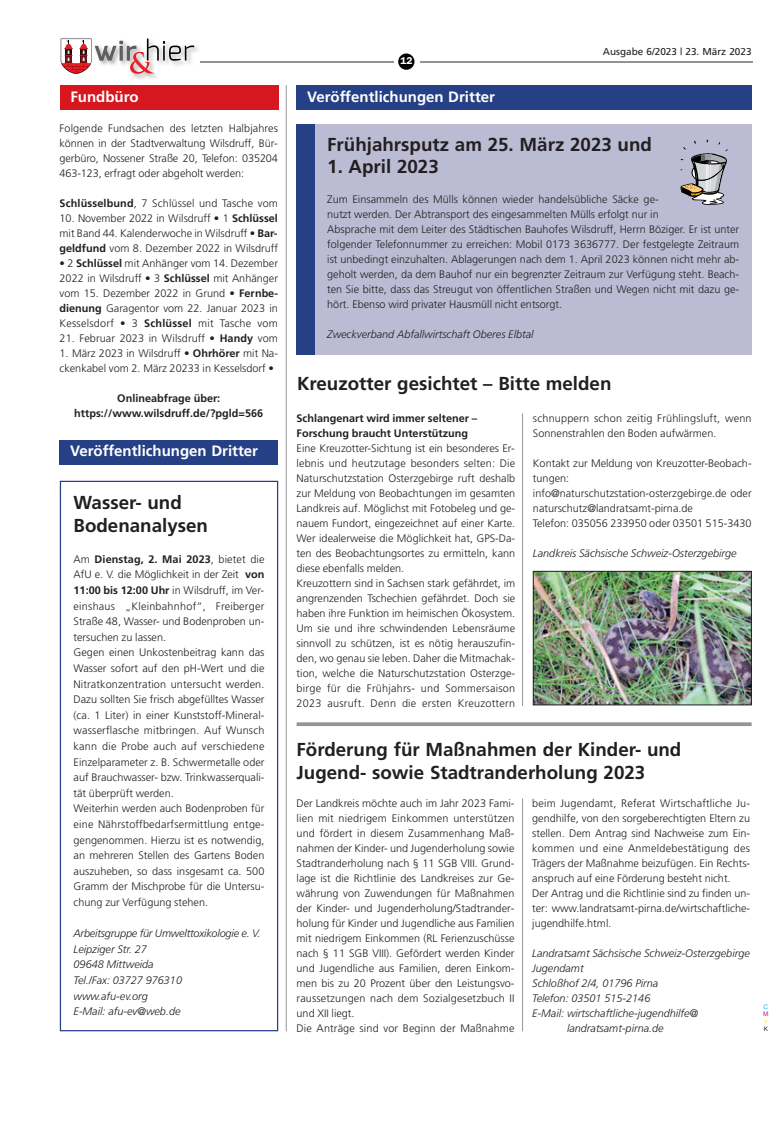
<style>
.page{position:relative;width:780px;height:1127px;background:#fff}
.page>*{position:absolute;margin:0;border:0;box-sizing:border-box;transform-origin:0 0}
.t1{font:700 18.75px/23.1px "Frutiger";color:#231f20}
.t2{font:700 15px "Frutiger";color:#fff}
.t3{font:300 10.88px/15px "Frutiger";color:#231f20}
.t4{font:italic 300 10.88px/15.6px "Frutiger";color:#231f20}
.t5{font:700 10.88px/15px "Frutiger";color:#231f20}
.t6{font:300 10.88px/15px "Frutiger";letter-spacing:.02em;color:#231f20}
.t7{font:10px "Frutiger";color:#231f20}
.t8{font:600 10px "Franklin Gothic";color:#fff}
.t9{font:6.25px "Helvetica Neue";color:#00aeef}
.t10{font:6.25px "Helvetica Neue";color:#ed028c}
.t11{font:6.25px "Helvetica Neue";color:#fff101}
.t12{font:6.25px "Helvetica Neue";color:#231f20}
.s1{font-weight:700}
.s2{color:#fff}
</style>
<div class="page">
<img style="left:132px;top:38px;width:69px;height:41px">
<svg style="left:61px;top:39px;width:133px;height:35px"></svg>
<hr style="left:199px;top:61px;width:194px;height:1px;background:#939393">
<div style="left:398px;top:53px;width:16px;height:17px;background:#000;border-radius:50%"></div>
<hr style="left:419px;top:61px;width:333px;height:1px;background:#939393">
<div style="left:296px;top:85px;width:455px;height:25px;background:#264085"></div>
<div style="left:297px;top:124px;width:454px;height:230px;background:#bcbbd4"></div>
<div style="left:296px;top:124px;width:19px;height:230px;background:#264085"></div>
<svg style="left:680px;top:140px;width:47px;height:65px"></svg>
<div style="left:60px;top:481px;width:218px;height:550px;border:1px solid #264085"></div>
<img style="left:535px;top:573px;width:214px;height:130px">
<div style="left:533px;top:571px;width:218px;height:134px;border:1px solid #231f20"></div>
<div style="left:60px;top:85px;width:218px;height:25px;background:#d7171f"></div>
<div style="left:60px;top:440px;width:218px;height:24px;background:#264085"></div>
<svg style="left:296px;top:722px;width:455px;height:4px;background:#9b9da0"></svg>
<hr style="left:286px;top:85px;width:1px;height:946px;background:#939598">
<hr style="left:522px;top:413px;width:1px;height:293px;background:#939598">
<hr style="left:522px;top:798px;width:1px;height:233px;background:#939598">
<h2 class="t2" style="left:70px;top:90px;width:70px">Fundbüro</h2>
<p class="t3" style="left:60px;top:122px;width:220px;text-align:justify">Folgende Fundsachen des letzten Halbjahres können in der Stadtverwaltung Wilsdruff, Bür&shy;gerbüro, Nossener Straße 20, Telefon: 035204<br>463-123, erfragt oder abgeholt werden:</p>
<p class="t3" style="left:60px;top:197px;width:220px"><span class="s1">Schlüsselbund</span>, 7 Schlüssel und Tasche vom</p>
<p class="t3" style="left:60px;top:212px;width:220px;text-align:justify">10. November 2022 in Wilsdruff • 1 <span class="s1">Schlüssel </span>mit Band 44. Kalenderwoche in Wilsdruff • <span class="s1">Bar&shy;geldfund</span> vom 8. Dezember 2022 in Wilsdruff</p>
<p class="t3" style="left:60px;top:257px;width:220px;text-align:justify">• 2 <span class="s1">Schlüssel</span> mit Anhänger vom 14. Dezember 2022 in Wilsdruff • 3 <span class="s1">Schlüssel</span> mit Anhänger vom 15. Dezember 2022 in Grund • <span class="s1">Fernbe&shy;dienung</span> Garagentor vom 22. Januar 2023 in Kesselsdorf • 3 <span class="s1">Schlüssel</span> mit Tasche vom</p>
<p class="t3" style="left:60px;top:332px;width:220px">21. Februar 2023 in Wilsdruff • <span class="s1">Handy</span> vom</p>
<p class="t3" style="left:60px;top:347px;width:220px">1. März 2023 in Wilsdruff • <span class="s1">Ohrhörer</span> mit Na&shy;ckenkabel vom 2. März 20233 in Kesselsdorf •</p>
<p class="t5" style="left:74px;top:392px;width:190px;text-align:center">Onlineabfrage über: https://www.wilsdruff.de/?pgld=566</p>
<h2 class="t2" style="left:70px;top:445px;width:189px">Veröffentlichungen Dritter</h2>
<h1 class="t1" style="left:74px;top:492px;width:136px">Wasser- und<br>Bodenanalysen</h1>
<p class="t3" style="left:74px;top:552px;width:192px;line-height:15.6px">Am <span class="s1">Dienstag, 2. Mai 2023</span>, bietet die AfU e. V. die Möglichkeit in der Zeit <span class="s1">von 11:00 bis 12:00 Uhr</span> in Wilsdruff, im Ver&shy;einshaus „Kleinbahnhof“, Freiberger Straße 48, Wasser- und Bodenproben un&shy;tersuchen zu lassen.<br>Gegen einen Unkostenbeitrag kann das Wasser sofort auf den pH-Wert und die Nitratkonzentration untersucht werden.<br>Dazu sollten Sie frisch abgefülltes Wasser (ca. 1 Liter) in einer Kunststoff-Mineral&shy;wasserflasche mitbringen. Auf Wunsch kann die Probe auch auf verschiedene Einzelparameter z. B. Schwermetalle oder auf Brauchwasser- bzw. Trinkwasserquali&shy;tät überprüft werden.<br>Weiterhin werden auch Bodenproben für eine Nährstoffbedarfsermittlung entge&shy;gengenommen. Hierzu ist es notwendig, an mehreren Stellen des Gartens Boden auszuheben, so dass insgesamt ca. 500<br>Gramm der Mischprobe für die Untersu&shy;chung zur Verfügung stehen.</p>
<p class="t4" style="left:74px;top:926px;width:188px">Arbeitsgruppe für Umwelttoxikologie e. V.<br>Leipziger Str. 27<br>09648 Mittweida<br>Tel./Fax: 03727 976310<br>www.afu-ev.org<br>E-Mail: afu-ev@web.de</p>
<p class="t8" style="left:400px;top:57px;width:13px">12</p>
<p class="t7" style="left:603px;top:47px;width:150px">Ausgabe 6/2023 | 23. März 2023</p>
<h2 class="t2" style="left:307px;top:90px;width:189px">Veröffentlichungen Dritter</h2>
<h1 class="t1" style="left:327px;top:134px;width:326px">Frühjahrsputz am 25. März 2023 und</h1>
<h1 class="t1" style="left:327px;top:157px;width:113px">1. April 2023</h1>
<p class="t3" style="left:327px;top:193px;width:413px">Zum Einsammeln des Mülls können wieder handelsübliche Säcke ge-<br>nutzt werden. Der Abtransport des eingesammelten Mülls erfolgt nur in<br>Absprache mit dem Leiter des Städtischen Bauhofes Wilsdruff, Herrn Böziger. Er ist unter folgender Telefonnummer zu erreichen: Mobil 0173 3636777. Der festgelegte Zeitraum ist unbedingt einzuhalten. Ablagerungen nach dem 1. April 2023 können nicht mehr ab&shy;geholt werden, da dem Bauhof nur ein begrenzter Zeitraum zur Verfügung steht. Beach&shy;ten Sie bitte, dass das Streugut von öffentlichen Straßen und Wegen nicht mit dazu ge&shy;hört. Ebenso wird privater Hausmüll nicht entsorgt.</p>
<p class="t4" style="left:327px;top:327px;width:208px">Zweckverband Abfallwirtschaft Oberes Elbtal</p>
<h1 class="t1" style="left:297px;top:373px;width:316px">Kreuzotter gesichtet – Bitte melden</h1>
<p class="t5" style="left:296px;top:411px;width:182px">Schlangenart wird immer seltener –<br>Forschung braucht Unterstützung</p>
<p class="t3" style="left:296px;top:441px;width:220px">Eine Kreuzotter-Sichtung ist ein besonderes Er&shy;lebnis und heutzutage besonders selten: Die Naturschutzstation Osterzgebirge ruft deshalb zur Meldung von Beobachtungen im gesamten Landkreis auf. Möglichst mit Fotobeleg und ge&shy;nauem Fundort, eingezeichnet auf einer Karte.<br>Wer idealerweise die Möglichkeit hat, GPS-Da&shy;ten des Beobachtungsortes zu ermitteln, kann diese ebenfalls melden.<br>Kreuzottern sind in Sachsen stark gefährdet, im angrenzenden Tschechien gefährdet. Doch sie haben ihre Funktion im heimischen Ökosystem.<br>Um sie und ihre schwindenden Lebensräume sinnvoll zu schützen, ist es nötig herauszufin&shy;den, wo genau sie leben. Daher die Mitmachak&shy;tion, welche die Naturschutzstation Osterzge&shy;birge für die Frühjahrs- und Sommersaison 2023 ausruft. Denn die ersten Kreuzottern</p>
<p class="t6" style="left:533px;top:411px;width:220px">schnuppern schon zeitig Frühlingsluft, wenn<br>Sonnenstrahlen den Boden aufwärmen.</p>
<p class="t3" style="left:533px;top:456px;width:220px">Kontakt zur Meldung von Kreuzotter-Beobach&shy;tungen: info@naturschutzstation-osterzgebirge.de oder naturschutz@landratsamt-pirna.de<br>Telefon: 035056 233950 oder 03501 515-3430</p>
<p class="t4" style="left:533px;top:546px;width:205px">Landkreis Sächsische Schweiz-Osterzgebirge</p>
<h1 class="t1" style="left:296px;top:740px;width:386px;line-height:22.5px">Förderung für Maßnahmen der Kinder- und<br>Jugend- sowie Stadtranderholung 2023</h1>
<p class="t3" style="left:296px;top:796px;width:219px">Der Landkreis möchte auch im Jahr 2023 Fami&shy;lien mit niedrigem Einkommen unterstützen und fördert in diesem Zusammenhang Maß&shy;nahmen der Kinder- und Jugenderholung sowie Stadtranderholung nach § 11 SGB VIII. Grund&shy;lage ist die Richtlinie des Landkreises zur Ge&shy;währung von Zuwendungen für Maßnahmen der Kinder- und Jugenderholung/Stadtrander&shy;holung für Kinder und Jugendliche aus Familien mit niedrigem Einkommen (RL Ferienzuschüsse nach § 11 SGB VIII). Gefördert werden Kinder und Jugendliche aus Familien, deren Einkom&shy;men bis zu 20 Prozent über den Leistungsvo&shy;raussetzungen nach dem Sozialgesetzbuch II und XII liegt.<br>Die Anträge sind vor Beginn der Maßnahme</p>
<p class="t3" style="left:532px;top:796px;width:219px">beim Jugendamt, Referat Wirtschaftliche Ju&shy;gendhilfe, von den sorgeberechtigten Eltern zu stellen. Dem Antrag sind Nachweise zum Ein&shy;kommen und eine Anmeldebestätigung des Trägers der Maßnahme beizufügen. Ein Rechts&shy;anspruch auf eine Förderung besteht nicht.<br>Der Antrag und die Richtlinie sind zu finden un&shy;ter: www.landratsamt-pirna.de/wirtschaftliche&shy;jugendhilfe.html.</p>
<p class="t4" style="left:532px;top:946px;width:219px;line-height:15px">Landratsamt Sächsische Schweiz-Osterzgebirge<br>Jugendamt<br>Schloßhof 2/4, 01796 Pirna<br>Telefon: 03501 515-2146<br>E-Mail: wirtschaftliche-jugendhilfe@<br><span class="s2">E-Mail:</span> landratsamt-pirna.de</p>
<p class="t9" style="left:763px;top:1004px;width:6px">C</p>
<p class="t10" style="left:763px;top:1012px;width:7px">M</p>
<p class="t11" style="left:763px;top:1019px;width:6px">Y</p>
<p class="t12" style="left:763px;top:1027px;width:6px">K</p>
</div>
